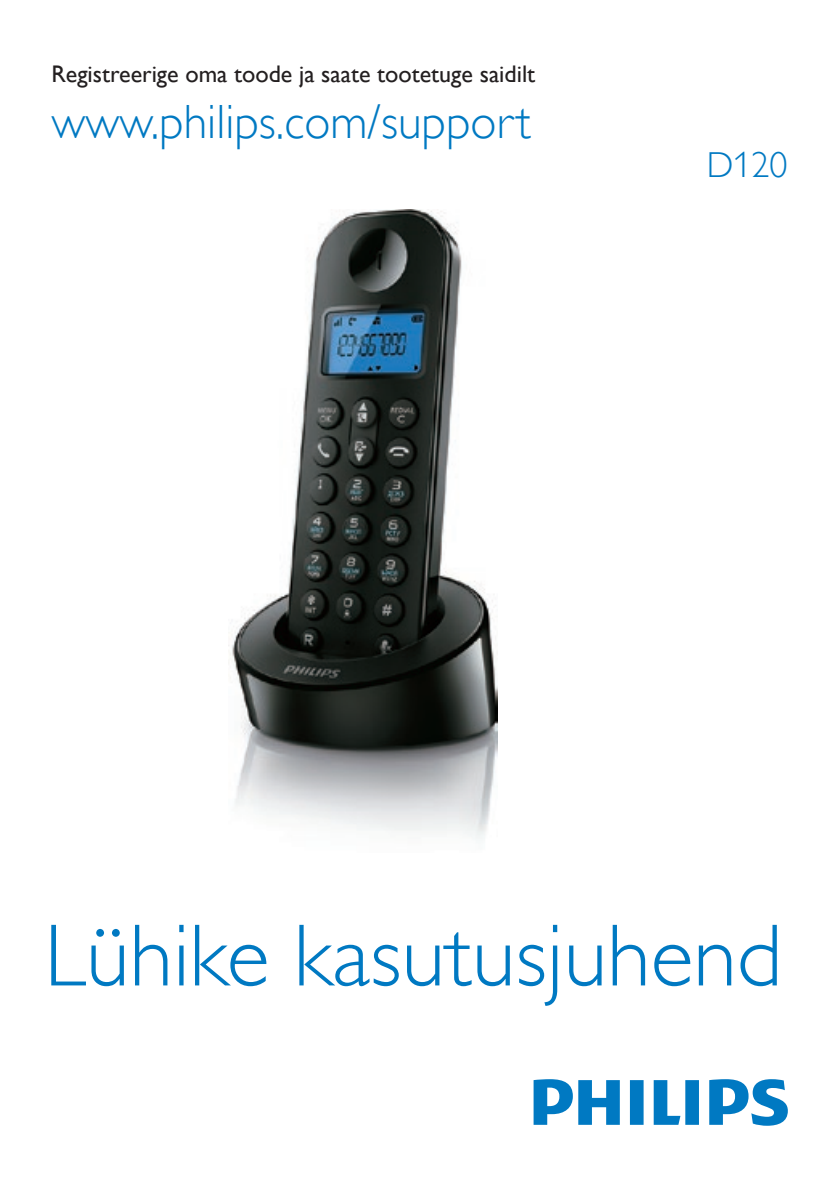
<style>
.page{position:relative;width:840px;height:1191px;background:#fff}
.page>*{position:absolute;margin:0;border:0;box-sizing:border-box;transform-origin:0 0}
.t1{font:88.8px "Gill Sans Alt One WGL Light";color:#0079c2}
.t2{font:48px "Gill Sans Alt One WGL Light";color:#0079c2}
.t3{font:36px "Gill Sans Alt One WGL Light";color:#0079c2}
.t4{font:24px "Gill Sans Alt One WGL";color:#231f20}
</style>
<div class="page">
<svg style="left:533px;top:1079px;width:254px;height:46px"></svg>
<img style="left:228px;top:209px;width:269px;height:630px">
<p class="t4" style="left:51px;top:57px;width:485px">Registreerige oma toode ja saate tootetuge saidilt</p>
<h2 class="t2" style="left:51px;top:90px;width:481px">www.philips.com/support</h2>
<h3 class="t3" style="left:706px;top:141px;width:82px">D120</h3>
<h1 class="t1" style="left:44px;top:897px;width:739px">Lühike kasutusjuhend</h1>
</div>
